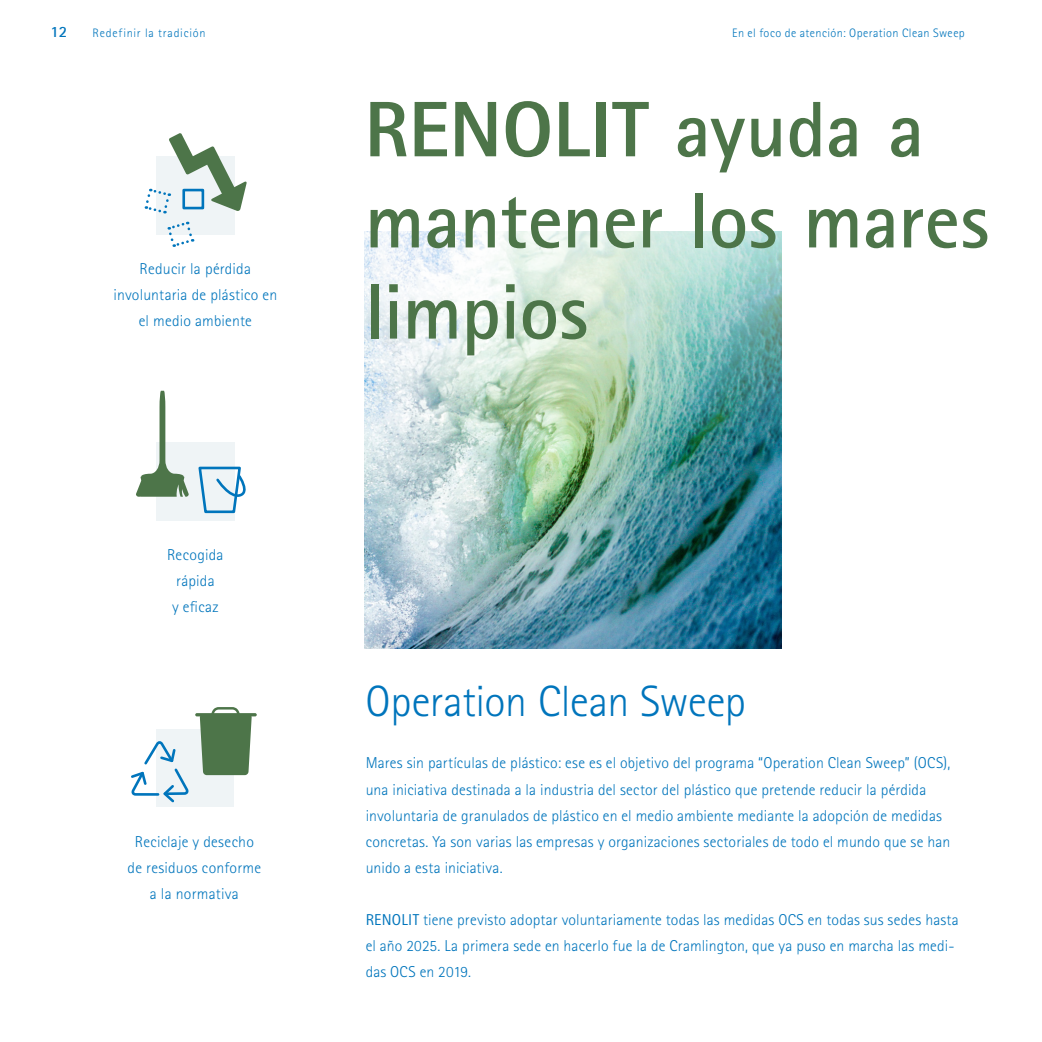
<style>
.page{position:relative;width:1042px;height:1042px;background:#fff}
.page>*{position:absolute;margin:0;border:0;box-sizing:border-box;transform-origin:0 0}
.t1{font:700 78.75px/91.2px "Rotis Sans Serif Std";letter-spacing:-.005em;color:#4d7549}
.t2{font:300 43.75px "Rotis Sans Serif Std";letter-spacing:-.01em;color:#0075bc}
.t3{font:300 15.75px/26.1px "Rotis Sans Serif Std";letter-spacing:.01em;color:#0075bc;text-align:center}
.t4{font:700 15.75px "Rotis Sans Serif Std";color:#0075bc}
.t5{font:300 12.25px "Rotis Sans Serif Std";letter-spacing:.04em;color:#0075bc}
.t6{font:300 12.25px "Rotis Sans Serif Std";letter-spacing:.065em;color:#0075bc}
.s1{font-weight:800}
.s2{font-weight:400}
</style>
<div class="page">
<img style="left:364px;top:451px;width:417px;height:197px">
<img style="left:364px;top:231px;width:418px;height:220px">
<div style="left:156px;top:156px;width:78px;height:78px;background:#eff4f6"></div>
<svg style="left:166px;top:221px;width:29px;height:26px"></svg>
<svg style="left:144px;top:133px;width:103px;height:81px"></svg>
<div style="left:156px;top:443px;width:78px;height:78px;background:#eff4f6"></div>
<svg style="left:198px;top:465px;width:48px;height:49px"></svg>
<svg style="left:136px;top:391px;width:53px;height:106px"></svg>
<div style="left:156px;top:729px;width:78px;height:78px;background:#eff4f6"></div>
<hr style="left:195px;top:713px;width:62px;height:3px;background:#4d7549;border-radius:2px">
<svg style="left:200px;top:707px;width:52px;height:68px;background:#638660"></svg>
<svg style="left:131px;top:741px;width:58px;height:62px"></svg>
<p class="t4" style="left:50px;top:22px;width:18px">12</p>
<p class="t6" style="left:92px;top:26px;width:115px">Redefinir la tradición</p>
<p class="t5" style="left:732px;top:26px;width:234px">En el foco de atención: Operation Clean Sweep</p>
<p class="t3" style="left:113px;top:255px;width:165px">Reducir la pérdida involuntaria de plástico en el medio ambiente</p>
<p class="t3" style="left:167px;top:542px;width:58px">Recogida rápida<br>y eficaz</p>
<p class="t3" style="left:128px;top:828px;width:135px">Reciclaje y desecho de residuos conforme a la normativa</p>
<h1 class="t1" style="left:365px;top:83px;width:626px"><span class="s1">RENOLIT</span> ayuda a mantener los mares limpios</h1>
<h2 class="t2" style="left:365px;top:676px;width:382px">Operation Clean Sweep</h2>
<p class="t3" style="left:366px;top:750px;width:586px;text-align:left">Mares sin partículas de plástico: ese es el objetivo del programa “Operation Clean Sweep” (OCS), una iniciativa destinada a la industria del sector del plástico que pretende reducir la pérdida involuntaria de granulados de plástico en el medio ambiente mediante la adopción de medidas concretas. Ya son varias las empresas y organizaciones sectoriales de todo el mundo que se han unido a esta iniciativa.</p>
<p class="t3" style="left:366px;top:906px;width:595px;text-align:left"><span class="s2">RENOLIT</span> tiene previsto adoptar voluntariamente todas las medidas OCS en todas sus sedes hasta el año 2025. La primera sede en hacerlo fue la de Cramlington, que ya puso en marcha las medi&shy;das OCS en 2019.</p>
</div>
